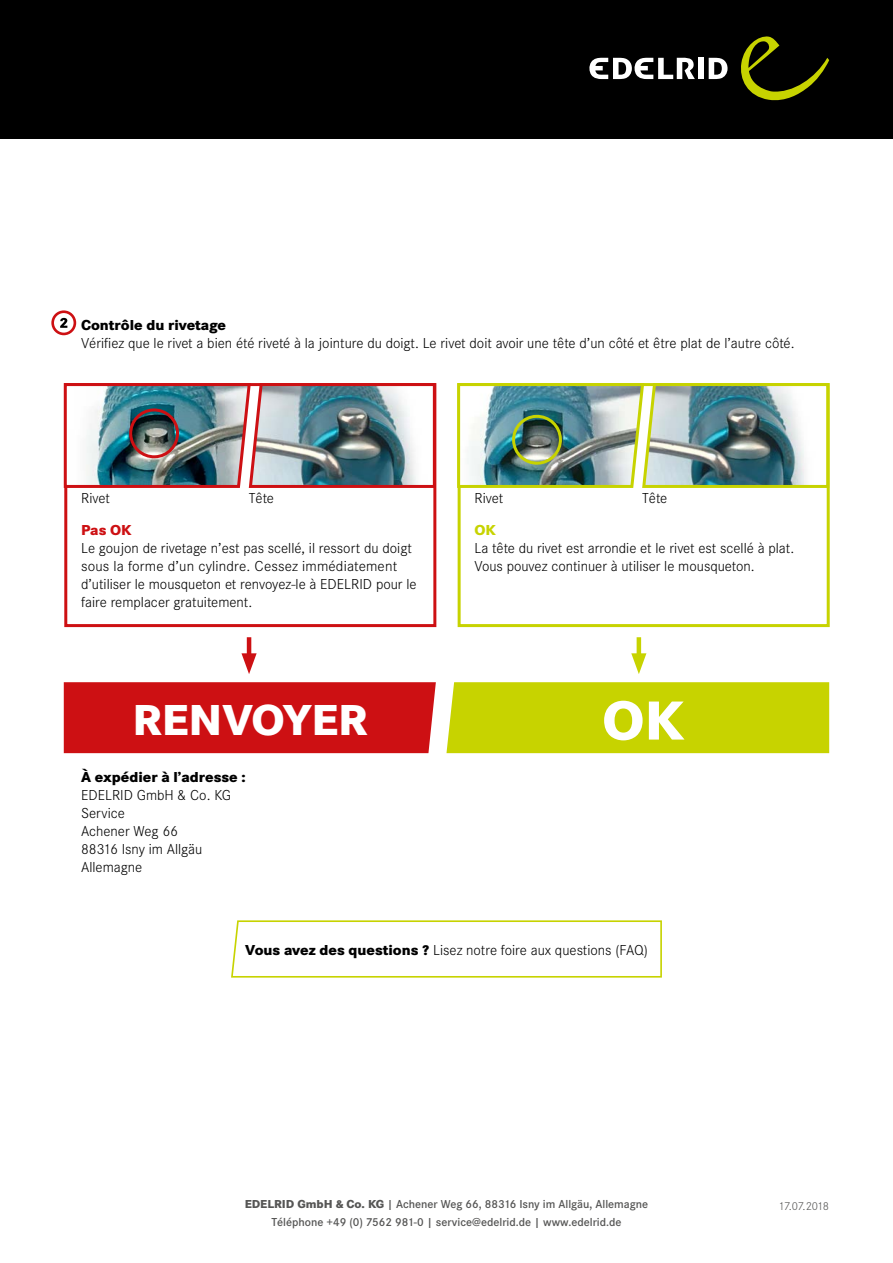
<style>
.page{position:relative;width:893px;height:1263px;background:#fff}
.page>*{position:absolute;margin:0;border:0;box-sizing:border-box;transform-origin:0 0}
.t1{font:800 57px "Corporate S";color:#fff}
.t2{font:800 45px "Corporate S";color:#fff}
.t3{font:300 15px/18px "Corporate S";color:#000}
.t4{font:800 15px "Corporate S";color:#000}
.t5{font:800 15px "Corporate S";color:#cd1013}
.t6{font:800 15px "Corporate S";color:#c7d300}
.t7{font:600 12px/18px "Corporate S";color:#565655;text-align:center}
.t8{font:300 12px "Corporate S";letter-spacing:-.06em;color:#565655}
.s1{font-weight:800}
</style>
<div class="page">
<div style="left:0;top:0;width:893px;height:138px;background:#000"></div>
<svg style="left:741px;top:36px;width:88px;height:65px"></svg>
<div style="left:698px;top:58px;width:6px;height:21px;background:#fff"></div>
<svg style="left:709px;top:58px;width:18px;height:21px"></svg>
<svg style="left:589px;top:57px;width:106px;height:22px"></svg>
<div style="left:64px;top:383px;width:372px;height:244px;border:3px solid #cd1013"></div>
<div style="left:458px;top:383px;width:372px;height:244px;border:3px solid #c7d300"></div>
<div style="left:51px;top:310px;width:25px;height:25px;border:3px solid #cd1013;border-radius:50%"></div>
<svg style="left:60px;top:318px;width:7px;height:10px"></svg>
<img style="left:63px;top:383px;width:374px;height:107px">
<img style="left:457px;top:383px;width:373px;height:107px">
<hr style="left:247px;top:637px;width:4px;height:25px;background:#cd1013">
<svg style="left:241px;top:653px;width:16px;height:21px"></svg>
<hr style="left:637px;top:637px;width:4px;height:25px;background:#c7d300">
<svg style="left:631px;top:653px;width:15px;height:21px"></svg>
<div style="left:63px;top:682px;width:373px;height:72px;background:#cd1013"></div>
<div style="left:446px;top:682px;width:384px;height:72px;background:#c7d300"></div>
<svg style="left:231px;top:920px;width:431px;height:58px"></svg>
<p class="t4" style="left:81px;top:316px;width:147px">Contrôle du rivetage</p>
<p class="t3" style="left:81px;top:334px;width:715px">Vérifiez que le rivet a bien été riveté à la jointure du doigt. Le rivet doit avoir une tête d’un côté et être plat de l’autre côté.</p>
<p class="t3" style="left:81px;top:489px;width:30px">Rivet</p>
<p class="t3" style="left:249px;top:489px;width:27px">Tête</p>
<p class="t3" style="left:474px;top:489px;width:30px">Rivet</p>
<p class="t3" style="left:642px;top:489px;width:27px">Tête</p>
<p class="t6" style="left:474px;top:521px;width:23px">OK</p>
<p class="t3" style="left:474px;top:539px;width:321px">La tête du rivet est arrondie et le rivet est scellé à plat.<br>Vous pouvez continuer à utiliser le mousqueton.</p>
<p class="t5" style="left:81px;top:521px;width:52px">Pas OK</p>
<p class="t3" style="left:81px;top:539px;width:337px">Le goujon de rivetage n’est pas scellé, il ressort du doigt sous la forme d’un cylindre. Cessez immédiatement d’utiliser le mousqueton et renvoyez-le à EDELRID pour le faire remplacer gratuitement.</p>
<h2 class="t2" style="left:133px;top:693px;width:236px">RENVOYER</h2>
<h1 class="t1" style="left:602px;top:687px;width:83px">OK</h1>
<p class="t4" style="left:81px;top:768px;width:166px">À expédier à l’adresse :</p>
<p class="t3" style="left:81px;top:786px;width:151px">EDELRID GmbH &amp; Co. KG<br>Service<br>Achener Weg 66<br>88316 Isny im Allgäu<br>Allemagne</p>
<p class="t3" style="left:245px;top:941px;width:404px"><span class="s1">Vous avez des questions ?</span> Lisez notre foire aux questions (FAQ)</p>
<p class="t7" style="left:245px;top:1195px;width:405px"><span class="s1">EDELRID GmbH &amp; Co. KG</span> | Achener Weg 66, 88316 Isny im Allgäu, Allemagne<br>Téléphone +49 (0) 7562 981-0 | service@edelrid.de | www.edelrid.de</p>
<p class="t8" style="left:779px;top:1200px;width:52px">17.07.2018</p>
</div>
